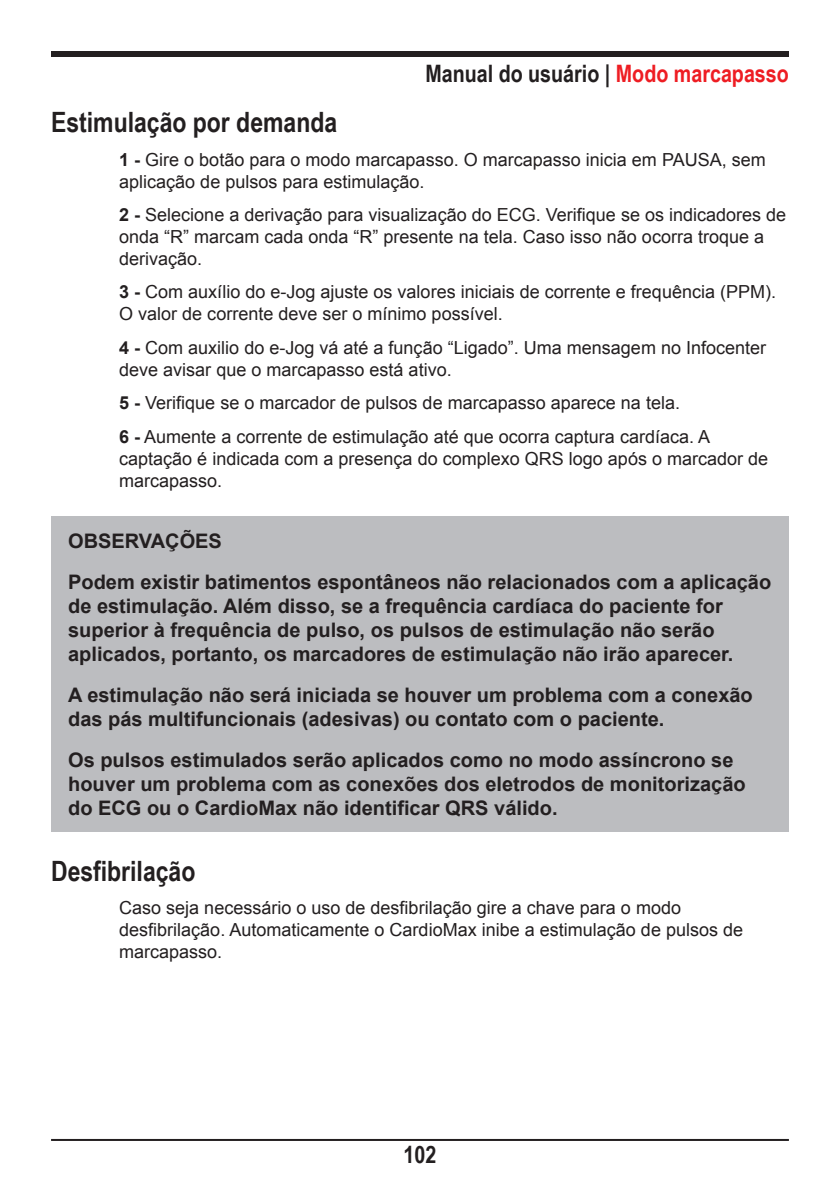
<style>
.page{position:relative;width:840px;height:1191px;background:#fff}
.page>*{position:absolute;margin:0;border:0;box-sizing:border-box;transform-origin:0 0}
.Sub_titulo{font:700 28px "Arial Narrow";color:#231f20}
.t1{font:700 24px "Arial Narrow";color:#231f20}
.Box_Atenção{font:700 20px/24px "Arial";color:#231f20}
.texto_padrao{font:18px/22px "Arial";color:#231f20}
.s1{color:#ee1d23}
.s2{font-weight:700}
</style>
<div class="page">
<div style="left:51px;top:51px;width:737px;height:6px;background:#231f20"></div>
<hr style="left:51px;top:1139px;width:737px;height:2px;background:#231f20">
<div style="left:51px;top:516px;width:737px;height:316px;background:#bcbdc0"></div>
<h2 class="t1" style="left:425px;top:55px;width:365px">Manual do usuário | <span class="s1">Modo marcapasso</span></h2>
<p class="Sub_titulo" style="left:51px;top:101px;width:287px">Estimulação por demanda</p>
<p class="texto_padrao" style="left:119px;top:149px;width:647px"><span class="s2">1 -</span> Gire o botão para o modo marcapasso. O marcapasso inicia em PAUSA, sem aplicação de pulsos para estimulação.</p>
<p class="texto_padrao" style="left:119px;top:204px;width:668px"><span class="s2">2 -</span> Selecione a derivação para visualização do ECG. Verifique se os indicadores de onda “R” marcam cada onda “R” presente na tela. Caso isso não ocorra troque a derivação.</p>
<p class="texto_padrao" style="left:119px;top:281px;width:658px"><span class="s2">3 -</span> Com auxílio do e-Jog ajuste os valores iniciais de corrente e frequência (PPM).<br>O valor de corrente deve ser o mínimo possível.</p>
<p class="texto_padrao" style="left:119px;top:337px;width:648px"><span class="s2">4 -</span> Com auxilio do e-Jog vá até a função “Ligado”. Uma mensagem no Infocenter deve avisar que o marcapasso está ativo.</p>
<p class="texto_padrao" style="left:119px;top:392px;width:562px"><span class="s2">5 -</span> Verifique se o marcador de pulsos de marcapasso aparece na tela.</p>
<p class="texto_padrao" style="left:119px;top:425px;width:650px"><span class="s2">6 -</span> Aumente a corrente de estimulação até que ocorra captura cardíaca. A captação é indicada com a presença do complexo QRS logo após o marcador de marcapasso.</p>
<p class="Box_Atenção" style="left:68px;top:530px;width:155px">OBSERVAÇÕES</p>
<p class="Box_Atenção" style="left:68px;top:571px;width:704px">Podem existir batimentos espontâneos não relacionados com a aplicação de estimulação. Além disso, se a frequência cardíaca do paciente for superior à frequência de pulso, os pulsos de estimulação não serão aplicados, portanto, os marcadores de estimulação não irão aparecer.</p>
<p class="Box_Atenção" style="left:68px;top:684px;width:685px">A estimulação não será iniciada se houver um problema com a conexão das pás multifuncionais (adesivas) ou contato com o paciente.</p>
<p class="Box_Atenção" style="left:68px;top:749px;width:678px">Os pulsos estimulados serão aplicados como no modo assíncrono se houver um problema com as conexões dos eletrodos de monitorização do ECG ou o CardioMax não identificar QRS válido.</p>
<p class="Sub_titulo" style="left:51px;top:850px;width:146px">Desfibrilação</p>
<p class="texto_padrao" style="left:119px;top:897px;width:625px">Caso seja necessário o uso de desfibrilação gire a chave para o modo desfibrilação. Automaticamente o CardioMax inibe a estimulação de pulsos de marcapasso.</p>
<h2 class="t1" style="left:403px;top:1136px;width:34px">102</h2>
</div>
